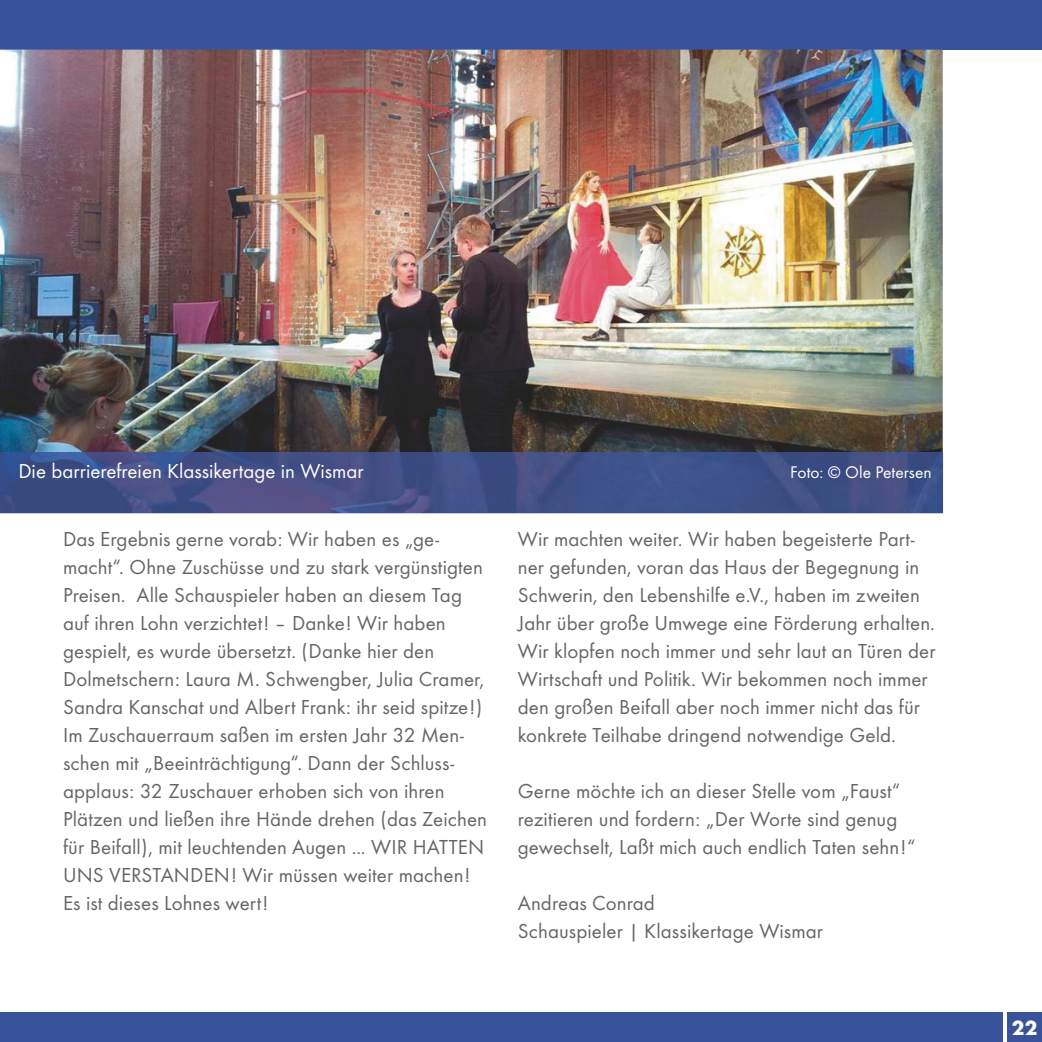
<style>
.page{position:relative;width:1042px;height:1042px;background:#fff}
.page>*{position:absolute;margin:0;border:0;box-sizing:border-box;transform-origin:0 0}
.t1{font:21px/28px "Futura T";letter-spacing:.005em;color:#656564}
.t2{font:21px "Futura T";color:#fff}
.t3{font:700 21px "Futura T";color:#fff}
.t4{font:17.5px "Futura T";color:#fff}
</style>
<div class="page">
<div style="left:0;top:1012px;width:1002px;height:30px;background:#39539b"></div>
<div style="left:0;top:0;width:1042px;height:50px;background:#39539b"></div>
<div style="left:1007px;top:1012px;width:35px;height:30px;background:#39539b"></div>
<img style="left:0;top:50px;width:943px;height:402px">
<img style="left:0;top:452px;width:943px;height:61px">
<p class="t2" style="left:18px;top:459px;width:347px">Die barrierefreien Klassikertage in Wismar</p>
<p class="t4" style="left:790px;top:462px;width:143px">Foto: © Ole Petersen</p>
<p class="t1" style="left:63px;top:525px;width:426px">Das Ergebnis gerne vorab: Wir haben es „ge&shy;macht“. Ohne Zuschüsse und zu stark vergünstigten Preisen. Alle Schauspieler haben an diesem Tag auf ihren Lohn verzichtet! – Danke! Wir haben gespielt, es wurde übersetzt. (Danke hier den Dolmetschern: Laura M. Schwengber, Julia Cramer, Sandra Kanschat und Albert Frank: ihr seid spitze!)<br>Im Zuschauerraum saßen im ersten Jahr 32 Men&shy;schen mit „Beeinträchtigung“. Dann der Schluss&shy;applaus: 32 Zuschauer erhoben sich von ihren Plätzen und ließen ihre Hände drehen (das Zeichen für Beifall), mit leuchtenden Augen ... WIR HATTEN UNS VERSTANDEN! Wir müssen weiter machen!<br>Es ist dieses Lohnes wert!</p>
<p class="t1" style="left:518px;top:525px;width:419px">Wir machten weiter. Wir haben begeisterte Part&shy;ner gefunden, voran das Haus der Begegnung in Schwerin, den Lebenshilfe e.V., haben im zweiten Jahr über große Umwege eine Förderung erhalten.<br>Wir klopfen noch immer und sehr laut an Türen der Wirtschaft und Politik. Wir bekommen noch immer den großen Beifall aber noch immer nicht das für konkrete Teilhabe dringend notwendige Geld.</p>
<p class="t1" style="left:518px;top:777px;width:399px">Gerne möchte ich an dieser Stelle vom „Faust“ rezitieren und fordern: „Der Worte sind genug gewechselt, Laßt mich auch endlich Taten sehn!“</p>
<p class="t1" style="left:518px;top:889px;width:307px">Andreas Conrad<br>Schauspieler | Klassikertage Wismar</p>
<p class="t3" style="left:1012px;top:1015px;width:27px">22</p>
</div>
